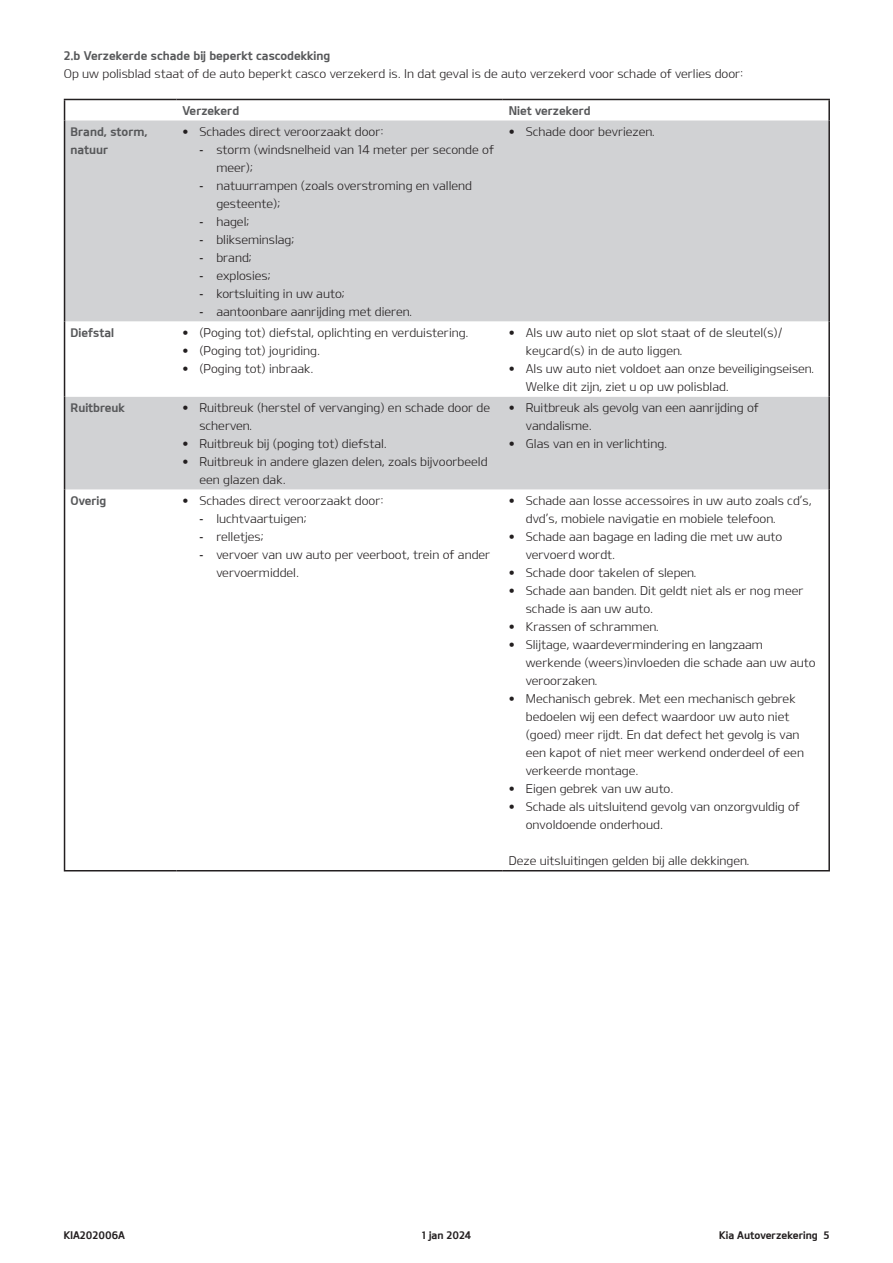
<style>
.page{position:relative;width:893px;height:1263px;background:#fff}
.page>*{position:absolute;margin:0;border:0;box-sizing:border-box;transform-origin:0 0}
.platte_tekst_niet_ingesprongen{font:12px/18px "KIAL";color:#231f20}
.platte_tekst_niet_ingesprongen-2{font:12px/18px "KIAB";color:#57585a}
.t1{font:10.5px "KIAB";color:#231f20}
.s1{font-family:"Helvetica Neue LT Std"}
.s2{font-family:"Helvetica"}
</style>
<div class="page">
<div style="left:65px;top:120px;width:763px;height:202px;background:#d1d2d4"></div>
<svg style="left:65px;top:322px;width:763px;height:548px"></svg>
<svg style="left:64px;top:100px;width:764px;height:20px"></svg>
<hr style="left:64px;top:99px;width:112px;height:1px;background:#231f20">
<hr style="left:176px;top:99px;width:327px;height:1px;background:#231f20">
<hr style="left:503px;top:99px;width:327px;height:1px;background:#231f20">
<hr style="left:828px;top:100px;width:2px;height:20px;background:#231f20">
<hr style="left:64px;top:120px;width:1px;height:202px;background:#231f20">
<hr style="left:828px;top:120px;width:2px;height:202px;background:#231f20">
<hr style="left:64px;top:322px;width:1px;height:75px;background:#231f20">
<hr style="left:828px;top:322px;width:2px;height:75px;background:#231f20">
<hr style="left:64px;top:397px;width:1px;height:93px;background:#231f20">
<hr style="left:828px;top:397px;width:2px;height:93px;background:#231f20">
<hr style="left:64px;top:490px;width:1px;height:380px;background:#231f20">
<hr style="left:64px;top:870px;width:112px;height:1px;background:#231f20">
<hr style="left:176px;top:870px;width:327px;height:1px;background:#231f20">
<hr style="left:828px;top:490px;width:2px;height:380px;background:#231f20">
<hr style="left:503px;top:870px;width:327px;height:1px;background:#231f20">
<p class="platte_tekst_niet_ingesprongen-2" style="left:64px;top:46px;width:268px">2.b Verzekerde schade bij beperkt cascodekking</p>
<p class="platte_tekst_niet_ingesprongen" style="left:64px;top:64px;width:681px">Op uw polisblad staat of de auto beperkt casco verzekerd is. In dat geval is de auto verzekerd voor schade of verlies door:</p>
<p class="platte_tekst_niet_ingesprongen-2" style="left:182px;top:101px;width:58px">Verzekerd</p>
<p class="platte_tekst_niet_ingesprongen-2" style="left:509px;top:101px;width:83px">Niet verzekerd</p>
<p class="platte_tekst_niet_ingesprongen-2" style="left:71px;top:122px;width:79px">Brand, storm, natuur</p>
<p class="platte_tekst_niet_ingesprongen" style="left:182px;top:122px;width:203px"><span class="s1">•</span> Schades direct veroorzaakt door:</p>
<p class="platte_tekst_niet_ingesprongen" style="left:509px;top:122px;width:148px"><span class="s1">•</span> Schade door bevriezen.</p>
<p class="platte_tekst_niet_ingesprongen" style="left:216px;top:140px;width:279px;text-indent:-17px"><span class="s2">-</span> storm (windsnelheid van 14 meter per seconde of meer);</p>
<p class="platte_tekst_niet_ingesprongen" style="left:216px;top:176px;width:257px;text-indent:-17px"><span class="s2">-</span> natuurrampen (zoals overstroming en vallend gesteente);</p>
<p class="platte_tekst_niet_ingesprongen" style="left:199px;top:212px;width:52px"><span class="s2">-</span> hagel;</p>
<p class="platte_tekst_niet_ingesprongen" style="left:199px;top:230px;width:97px"><span class="s2">-</span> blikseminslag;</p>
<p class="platte_tekst_niet_ingesprongen" style="left:199px;top:248px;width:54px"><span class="s2">-</span> brand;</p>
<p class="platte_tekst_niet_ingesprongen" style="left:199px;top:266px;width:73px"><span class="s2">-</span> explosies;</p>
<p class="platte_tekst_niet_ingesprongen" style="left:199px;top:284px;width:147px"><span class="s2">-</span> kortsluiting in uw auto;</p>
<p class="platte_tekst_niet_ingesprongen" style="left:199px;top:302px;width:214px"><span class="s2">-</span> aantoonbare aanrijding met dieren.</p>
<p class="platte_tekst_niet_ingesprongen-2" style="left:71px;top:323px;width:45px">Diefstal</p>
<p class="platte_tekst_niet_ingesprongen" style="left:182px;top:323px;width:288px"><span class="s1">•</span> (Poging tot) diefstal, oplichting en verduistering.</p>
<p class="platte_tekst_niet_ingesprongen" style="left:182px;top:341px;width:139px"><span class="s1">•</span> (Poging tot) joyriding.</p>
<p class="platte_tekst_niet_ingesprongen" style="left:182px;top:359px;width:133px"><span class="s1">•</span> (Poging tot) inbraak.</p>
<p class="platte_tekst_niet_ingesprongen-2" style="left:71px;top:398px;width:56px">Ruitbreuk</p>
<p class="platte_tekst_niet_ingesprongen" style="left:199px;top:398px;width:292px;text-indent:-17px"><span class="s1">•</span> Ruitbreuk (herstel of vervanging) en schade door de scherven.</p>
<p class="platte_tekst_niet_ingesprongen" style="left:182px;top:434px;width:206px"><span class="s1">•</span> Ruitbreuk bij (poging tot) diefstal.</p>
<p class="platte_tekst_niet_ingesprongen" style="left:199px;top:452px;width:290px;text-indent:-17px"><span class="s1">•</span> Ruitbreuk in andere glazen delen, zoals bijvoorbeeld een glazen dak.</p>
<p class="platte_tekst_niet_ingesprongen-2" style="left:71px;top:491px;width:37px">Overig</p>
<p class="platte_tekst_niet_ingesprongen" style="left:182px;top:491px;width:203px"><span class="s1">•</span> Schades direct veroorzaakt door:</p>
<p class="platte_tekst_niet_ingesprongen" style="left:199px;top:509px;width:109px"><span class="s2">-</span> luchtvaartuigen;</p>
<p class="platte_tekst_niet_ingesprongen" style="left:199px;top:527px;width:66px"><span class="s2">-</span> relletjes;</p>
<p class="platte_tekst_niet_ingesprongen" style="left:216px;top:545px;width:275px;text-indent:-17px"><span class="s2">-</span> vervoer van uw auto per veerboot, trein of ander vervoermiddel.</p>
<p class="platte_tekst_niet_ingesprongen" style="left:526px;top:323px;width:258px;text-indent:-17px"><span class="s1">•</span> Als uw auto niet op slot staat of de sleutel(s)/ keycard(s) in de auto liggen.</p>
<p class="platte_tekst_niet_ingesprongen" style="left:526px;top:359px;width:290px;text-indent:-17px"><span class="s1">•</span> Als uw auto niet voldoet aan onze beveiligingseisen.<br>Welke dit zijn, ziet u op uw polisblad.</p>
<p class="platte_tekst_niet_ingesprongen" style="left:526px;top:398px;width:235px;text-indent:-17px"><span class="s1">•</span> Ruitbreuk als gevolg van een aanrijding of vandalisme.</p>
<p class="platte_tekst_niet_ingesprongen" style="left:509px;top:434px;width:160px"><span class="s1">•</span> Glas van en in verlichting.</p>
<p class="platte_tekst_niet_ingesprongen" style="left:526px;top:491px;width:288px;text-indent:-17px"><span class="s1">•</span> Schade aan losse accessoires in uw auto zoals cd’s, dvd’s, mobiele navigatie en mobiele telefoon.</p>
<p class="platte_tekst_niet_ingesprongen" style="left:526px;top:527px;width:258px;text-indent:-17px"><span class="s1">•</span> Schade aan bagage en lading die met uw auto vervoerd wordt.</p>
<p class="platte_tekst_niet_ingesprongen" style="left:509px;top:563px;width:189px"><span class="s1">•</span> Schade door takelen of slepen.</p>
<p class="platte_tekst_niet_ingesprongen" style="left:526px;top:581px;width:279px;text-indent:-17px"><span class="s1">•</span> Schade aan banden. Dit geldt niet als er nog meer schade is aan uw auto.</p>
<p class="platte_tekst_niet_ingesprongen" style="left:509px;top:617px;width:152px"><span class="s1">•</span> Krassen of schrammen.</p>
<p class="platte_tekst_niet_ingesprongen" style="left:526px;top:635px;width:291px;text-indent:-17px"><span class="s1">•</span> Slijtage, waardevermindering en langzaam werkende (weers)invloeden die schade aan uw auto veroorzaken.</p>
<p class="platte_tekst_niet_ingesprongen" style="left:526px;top:689px;width:280px;text-indent:-17px"><span class="s1">•</span> Mechanisch gebrek. Met een mechanisch gebrek bedoelen wij een defect waardoor uw auto niet (goed) meer rijdt. En dat defect het gevolg is van een kapot of niet meer werkend onderdeel of een verkeerde montage.</p>
<p class="platte_tekst_niet_ingesprongen" style="left:509px;top:779px;width:166px"><span class="s1">•</span> Eigen gebrek van uw auto.</p>
<p class="platte_tekst_niet_ingesprongen" style="left:526px;top:797px;width:276px;text-indent:-17px"><span class="s1">•</span> Schade als uitsluitend gevolg van onzorgvuldig of onvoldoende onderhoud.</p>
<p class="platte_tekst_niet_ingesprongen" style="left:509px;top:851px;width:242px">Deze uitsluitingen gelden bij alle dekkingen.</p>
<p class="t1" style="left:64px;top:1228px;width:63px">KIA202006A</p>
<p class="t1" style="left:422px;top:1228px;width:51px">1 jan 2024</p>
<p class="t1" style="left:719px;top:1228px;width:112px">Kia Autoverzekering 5</p>
</div>
